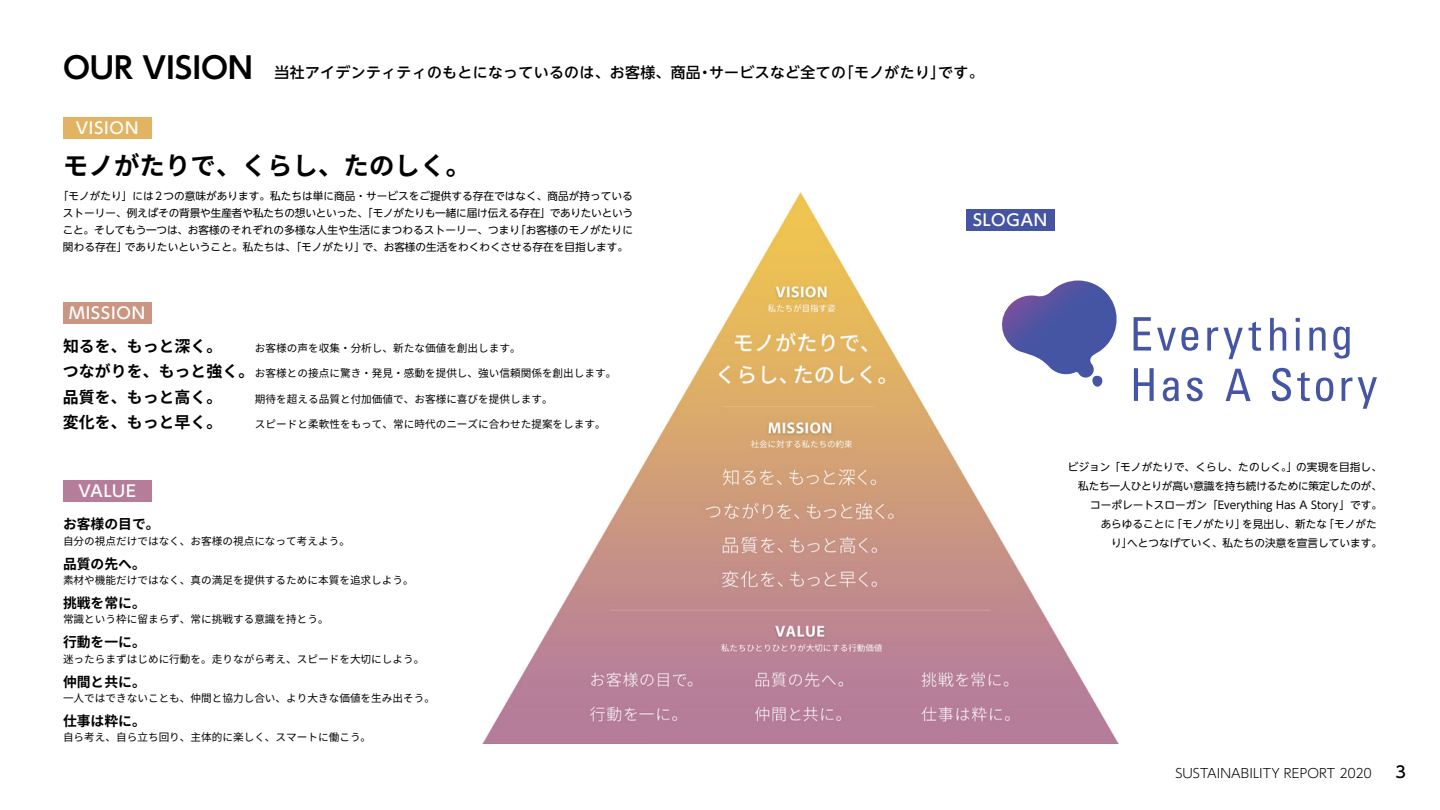
<style>
.page{position:relative;width:1440px;height:810px;background:#fff}
.page>*{position:absolute;margin:0;border:0;box-sizing:border-box;transform-origin:0 0}
.t1{font:700 29.7px "UD Shin Go NT Pro De";color:#000}
.t2{font:700 25.5px "Noto Sans CJ Kjp";color:#000}
.t3{font:700 15.9px "Noto Sans CJ Kjp";color:#000}
.t4{font:500 15.9px "UD Shin Go NT Pro";letter-spacing:.055em;color:#fff}
.t5{font:500 15.9px "UD Shin Go NT Pro";color:#000}
.t6{font:500 14.85px "UD Shin Go NT Pro";letter-spacing:.025em;color:#000}
.t7{font:700 13.8px "Noto Sans CJ Kjp";color:#000}
.t8{font:300 12.75px "UD Shin Go NT Pro";color:#000}
.t9{font:10.65px/17px "UD Shin Go NT Pro";color:#000}
.t10{font:10.65px "Noto Sans CJ Kjp";color:#000}
</style>
<div class="page">
<img style="left:482px;top:192px;width:636px;height:552px">
<svg style="left:998px;top:281px;width:120px;height:106px"></svg>
<svg style="left:1157px;top:327px;width:41px;height:24px"></svg>
<svg style="left:1207px;top:327px;width:36px;height:32px"></svg>
<svg style="left:1249px;top:322px;width:12px;height:29px"></svg>
<svg style="left:1270px;top:318px;width:16px;height:33px"></svg>
<svg style="left:1296px;top:328px;width:4px;height:23px"></svg>
<svg style="left:1296px;top:318px;width:4px;height:4px"></svg>
<svg style="left:1309px;top:327px;width:17px;height:24px"></svg>
<svg style="left:1333px;top:327px;width:17px;height:32px"></svg>
<svg style="left:1134px;top:368px;width:20px;height:33px"></svg>
<svg style="left:1163px;top:378px;width:16px;height:23px"></svg>
<svg style="left:1187px;top:378px;width:16px;height:23px"></svg>
<svg style="left:1272px;top:368px;width:19px;height:33px"></svg>
<svg style="left:1297px;top:372px;width:13px;height:29px"></svg>
<svg style="left:1316px;top:378px;width:17px;height:23px"></svg>
<svg style="left:1342px;top:378px;width:10px;height:23px"></svg>
<svg style="left:1358px;top:377px;width:19px;height:32px"></svg>
<svg style="left:1226px;top:369px;width:25px;height:32px"></svg>
<svg style="left:1134px;top:317px;width:17px;height:34px"></svg>
<div style="left:966px;top:209px;width:88px;height:22px;background:#4554a3"></div>
<div style="left:63px;top:117px;width:88px;height:22px;background:#e2b361"></div>
<div style="left:63px;top:302px;width:88px;height:22px;background:#ca9681"></div>
<div style="left:63px;top:480px;width:88px;height:22px;background:#b57d9a"></div>
<h1 class="t1" style="left:63px;top:43px;width:191px">OUR VISION</h1>
<h3 class="t6" style="left:274px;top:60px;width:428px">当社アイデンティティのもとになっているのは、お客様、商品</h3>
<h3 class="t6" style="left:839px;top:60px;width:108px">「モノがたり」</h3>
<h3 class="t6" style="left:709px;top:60px;width:138px">サービスなど全ての</h3>
<h3 class="t6" style="left:938px;top:60px;width:47px">です。</h3>
<h3 class="t6" style="left:698px;top:60px;width:16px">・</h3>
<h3 class="t4" style="left:76px;top:115px;width:64px">VISION</h3>
<h2 class="t2" style="left:63px;top:151px;width:410px">モノがたりで、くらし、たのしく。</h2>
<p class="t9" style="left:58px;top:187px;width:577px;text-align:right">「モノがたり」には2つの意味があります。私たちは単に商品・サービスをご提供する存在ではなく、商品が持っているストーリー、例えばその背景や生産者や私たちの想いといった、「モノがたりも一緒に届け伝える存在」でありたいという「お客様のモノがたりに</p>
<p class="t9" style="left:362px;top:221px;width:267px;text-indent:-300px">こと。そしてもう一つは、お客様のそれぞれの多様な人生や生活にまつわるストーリー、つまり<br>で、お客様の生活をわくわくさせる存在を目指します。</p>
<p class="t9" style="left:125px;top:238px;width:242px">でありたいということ。私たちは、「モノがたり」</p>
<p class="t9" style="left:63px;top:238px;width:66px">関わる存在」</p>
<h3 class="t4" style="left:69px;top:300px;width:78px">MISSION</h3>
<h3 class="t3" style="left:63px;top:337px;width:161px">知るを、もっと深く。</h3>
<p class="t10" style="left:255px;top:342px;width:267px">お客様の声を収集・分析し、新たな価値を創出します。</p>
<h3 class="t3" style="left:63px;top:363px;width:193px">つながりを、もっと強く。</h3>
<p class="t10" style="left:255px;top:367px;width:363px">お客様との接点に驚き・発見・感動を提供し、強い信頼関係を創出します。</p>
<h3 class="t3" style="left:63px;top:388px;width:161px">品質を、もっと高く。</h3>
<p class="t10" style="left:255px;top:393px;width:299px">期待を超える品質と付加価値で、お客様に喜びを提供します。</p>
<h3 class="t3" style="left:63px;top:414px;width:161px">変化を、もっと早く。</h3>
<p class="t10" style="left:255px;top:418px;width:352px">スピードと柔軟性をもって、常に時代のニーズに合わせた提案をします。</p>
<h3 class="t4" style="left:78px;top:478px;width:59px">VALUE</h3>
<p class="t7" style="left:63px;top:516px;width:98px">お客様の目で。</p>
<p class="t10" style="left:63px;top:535px;width:289px">自分の視点だけではなく、お客様の視点になって考えよう。</p>
<p class="t7" style="left:63px;top:556px;width:84px">品質の先へ。</p>
<p class="t10" style="left:63px;top:574px;width:352px">素材や機能だけではなく、真の満足を提供するために本質を追求しよう。</p>
<p class="t7" style="left:63px;top:595px;width:84px">挑戦を常に。</p>
<p class="t10" style="left:63px;top:613px;width:267px">常識という枠に留まらず、常に挑戦する意識を持とう。</p>
<p class="t7" style="left:63px;top:634px;width:84px">行動を一に。</p>
<p class="t10" style="left:63px;top:653px;width:363px">迷ったらまずはじめに行動を。走りながら考え、スピードを大切にしよう。</p>
<p class="t7" style="left:63px;top:674px;width:84px">仲間と共に。</p>
<p class="t10" style="left:63px;top:692px;width:374px">一人ではできないことも、仲間と協力し合い、より大きな価値を生み出そう。</p>
<p class="t7" style="left:63px;top:713px;width:84px">仕事は粋に。</p>
<p class="t10" style="left:63px;top:731px;width:310px">自ら考え、自ら立ち回り、主体的に楽しく、スマートに働こう。</p>
<h3 class="t4" style="left:973px;top:207px;width:76px">SLOGAN</h3>
<p class="t9" style="left:1068px;top:458px;width:316px">ビジョン「モノがたりで、くらし、たのしく。」の実現を目指し、</p>
<p class="t9" style="left:1078px;top:477px;width:305px">私たち一人ひとりが高い意識を持ち続けるために策定したのが、</p>
<p class="t9" style="left:1090px;top:496px;width:293px">コーポレートスローガン「Everything Has A Story」です。</p>
<p class="t9" style="left:1324px;top:515px;width:55px">「モノがた</p>
<p class="t9" style="left:1171px;top:515px;width:76px">「モノがたり」</p>
<p class="t9" style="left:1242px;top:515px;width:87px">を見出し、新たな</p>
<p class="t9" style="left:1127px;top:514px;width:256px;line-height:19.2px;text-indent:-26px">あらゆることに<br>へとつなげていく、私たちの決意を宣言しています。</p>
<p class="t9" style="left:1111px;top:534px;width:23px">り」</p>
<p class="t8" style="left:1175px;top:762px;width:198px">SUSTAINABILITY REPORT 2020</p>
<h3 class="t5" style="left:1395px;top:759px;width:12px">3</h3>
</div>
